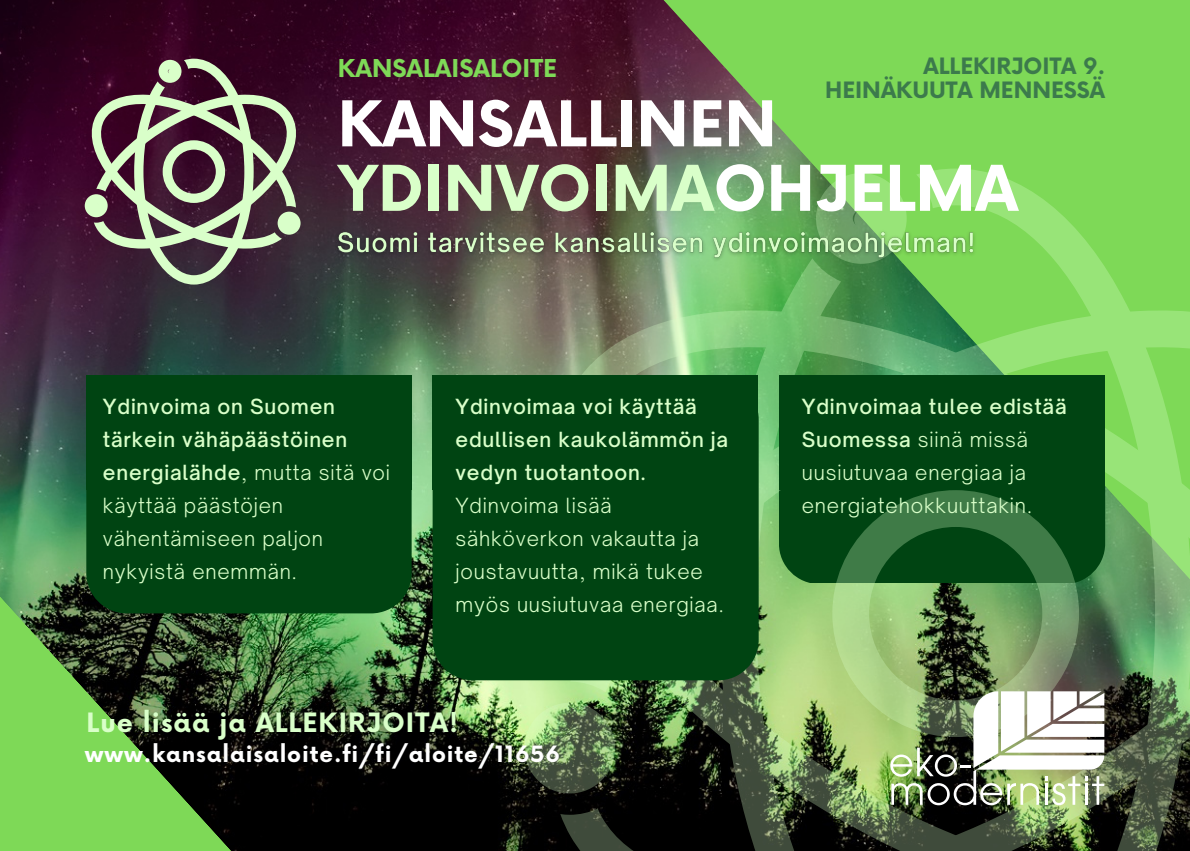
<style>
.page{position:relative;width:1190px;height:851px;background:#fff}
.page>*{position:absolute;margin:0;border:0;box-sizing:border-box;transform-origin:0 0}
.t1{font:700 61.4px/64.4px "Now";color:#fff}
.t2{font:700 26px "Now";letter-spacing:.04em;color:#d9ffc9}
.t3{font:700 24px "Now";color:#7ed957}
.t4{font:700 22px "Now";letter-spacing:.04em;color:#fff}
.t5{font:700 22px/24px "Now";color:#3c7a4c;text-align:right}
.t6{font:300 20px/33px "Open Sauce One";letter-spacing:.04em;color:#d9ffc9}
.t7{font:500 20px/33px "Open Sauce One";letter-spacing:.04em;color:#d9ffc9}
.s1{color:#d9ffc9}
.s2{font-weight:500}
</style>
<div class="page">
<img style="left:0;top:0;width:555px;height:850px">
<svg style="left:555px;top:0;width:635px;height:306px;fill:#7ed957"></svg>
<img style="left:0;top:193px;width:386px;height:657px">
<svg style="left:720px;top:168px;width:470px;height:138px;fill:#7ed957"></svg>
<img style="left:560px;top:306px;width:630px;height:544px">
<svg style="left:816px;top:173px;width:91px;height:49px"></svg>
<img style="left:524px;top:702px;width:91px;height:91px">
<div style="left:779px;top:375px;width:325px;height:115px;background:#004412"></div>
<div style="left:433px;top:375px;width:325px;height:115px;background:#004412"></div>
<img style="left:890px;top:691px;width:214px;height:114px">
<svg style="left:85px;top:59px;width:216px;height:225px"></svg>
<div style="left:86px;top:375px;width:326px;height:238px;background:#004412;border-radius:40px"></div>
<div style="left:433px;top:379px;width:326px;height:301px;background:#004412;border-radius:40px"></div>
<img style="left:330px;top:222px;width:654px;height:47px">
<p class="t5" style="left:825px;top:55px;width:281px">ALLEKIRJOITA 9.<br>HEINÄKUUTA MENNESSÄ</p>
<h1 class="t1" style="left:338px;top:96px;width:682px">KANSALLINEN<br><span class="s1">YDINVOIMA</span>OHJELMA</h1>
<p class="t3" style="left:338px;top:55px;width:221px">KANSALAISALOITE</p>
<p class="t6" style="left:103px;top:389px;width:289px"><span class="s2">Ydinvoima on Suomen tärkein vähäpäästöinen energialähde</span>, mutta sitä voi käyttää päästöjen vähentämiseen paljon nykyistä enemmän.</p>
<p class="t7" style="left:456px;top:389px;width:274px">Ydinvoimaa voi käyttää edullisen kaukolämmön ja vedyn tuotantoon.</p>
<p class="t6" style="left:456px;top:488px;width:270px">Ydinvoima lisää sähköverkon vakautta ja joustavuutta, mikä tukee myös uusiutuvaa energiaa.</p>
<h2 class="t2" style="left:87px;top:708px;width:373px">Lue lisää ja ALLEKIRJOITA!</h2>
<p class="t4" style="left:85px;top:742px;width:477px">www.kansalaisaloite.fi/fi/aloite/11656</p>
<p class="t6" style="left:802px;top:389px;width:266px"><span class="s2">Ydinvoimaa tulee edistää<br>Suomessa</span> siinä missä uusiutuvaa energiaa ja energiatehokkuuttakin.</p>
</div>
